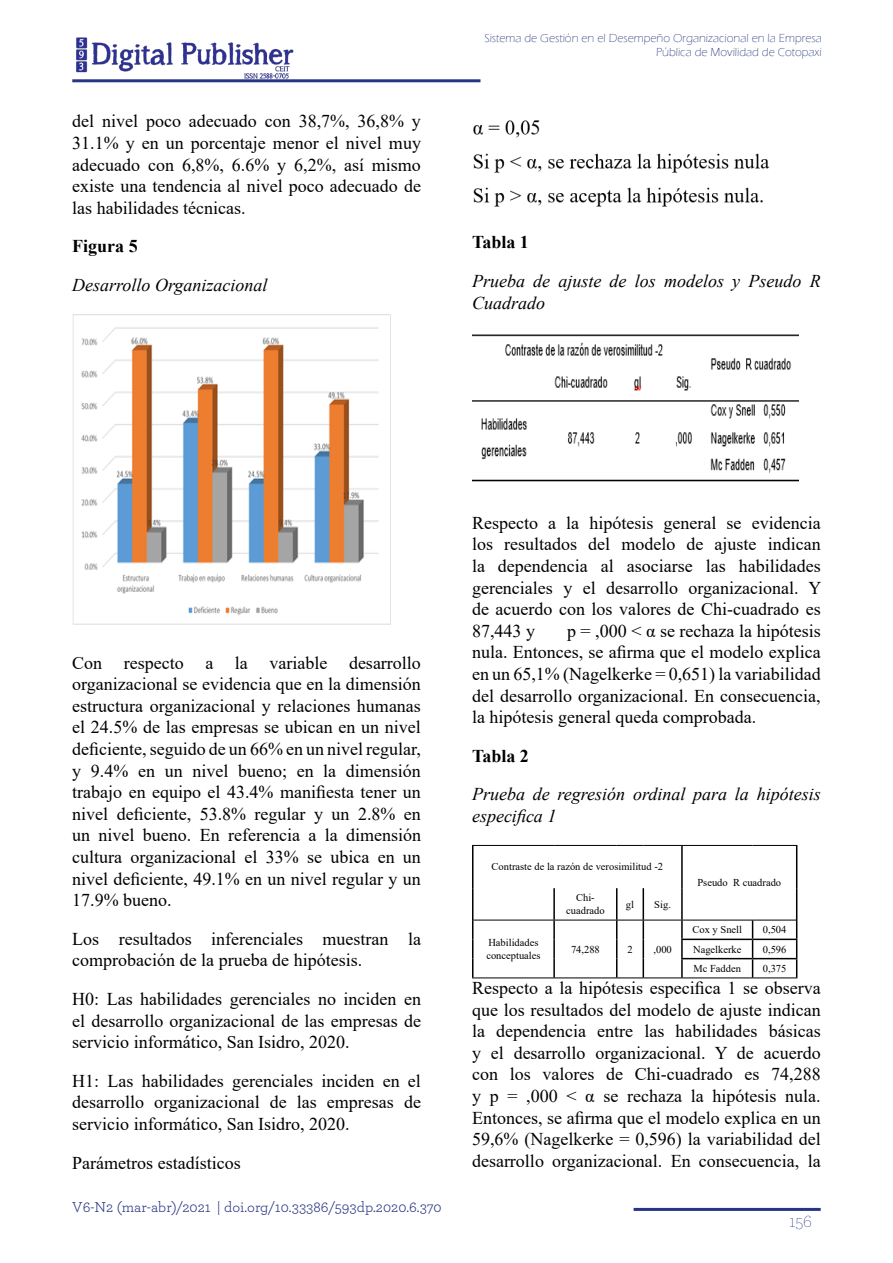
<style>
.page{position:relative;width:893px;height:1263px;background:#fff}
.page>*{position:absolute;margin:0;border:0;box-sizing:border-box;transform-origin:0 0}
.t1{font:18px/21.6px "Times New Roman";color:#000;text-align:justify}
.t2{font:italic 18px/21.6px "Times New Roman";color:#000}
.t3{font:700 18px "Times New Roman";color:#000}
.t4{font:200 18px "Archer";color:#283583}
.t5{font:15px "Archer";color:#283583}
.t6{font:300 12px/14.4px "Eras ITC";color:#24387b;text-align:right}
.t7{font:10.5px/12.6px "Times New Roman";color:#000;text-align:center}
</style>
<div class="page">
<hr style="left:72px;top:79px;width:408px;height:3px;background:#283583">
<img style="left:76px;top:37px;width:218px;height:42px">
<hr style="left:634px;top:1208px;width:187px;height:3px;background:#283583">
<img style="left:73px;top:314px;width:318px;height:311px">
<img style="left:473px;top:120px;width:297px;height:87px">
<img style="left:472px;top:334px;width:327px;height:148px">
<hr style="left:472px;top:845px;width:82px;height:1px;background:#000">
<hr style="left:554px;top:845px;width:63px;height:1px;background:#000">
<svg style="left:617px;top:845px;width:26px;height:1px"></svg>
<hr style="left:643px;top:845px;width:39px;height:1px;background:#000">
<hr style="left:472px;top:977px;width:82px;height:1px;background:#000">
<hr style="left:682px;top:977px;width:71px;height:1px;background:#000">
<hr style="left:753px;top:977px;width:44px;height:1px;background:#000">
<hr style="left:472px;top:846px;width:1px;height:42px;background:#000">
<hr style="left:681px;top:846px;width:2px;height:42px;background:#000">
<hr style="left:796px;top:846px;width:1px;height:42px;background:#000">
<hr style="left:472px;top:888px;width:1px;height:32px;background:#000">
<hr style="left:796px;top:888px;width:1px;height:32px;background:#000">
<hr style="left:681px;top:938px;width:72px;height:2px;background:#000">
<hr style="left:753px;top:938px;width:44px;height:2px;background:#000">
<svg style="left:472px;top:920px;width:1px;height:57px"></svg>
<hr style="left:681px;top:958px;width:72px;height:1px;background:#000">
<hr style="left:753px;top:958px;width:44px;height:1px;background:#000">
<svg style="left:752px;top:921px;width:1px;height:56px"></svg>
<svg style="left:796px;top:920px;width:1px;height:57px"></svg>
<hr style="left:682px;top:845px;width:71px;height:1px;background:#000">
<hr style="left:753px;top:845px;width:44px;height:1px;background:#000">
<svg style="left:553px;top:888px;width:130px;height:90px"></svg>
<hr style="left:643px;top:920px;width:39px;height:1px;background:#000">
<hr style="left:473px;top:920px;width:81px;height:1px;background:#000">
<hr style="left:682px;top:920px;width:71px;height:1px;background:#000">
<hr style="left:753px;top:920px;width:43px;height:1px;background:#000">
<p class="t1" style="left:72px;top:110px;width:350px">del nivel poco adecuado con 38,7%, 36,8% y 31.1% y en un porcentaje menor el nivel muy adecuado con 6,8%, 6.6% y 6,2%, así mismo existe una tendencia al nivel poco adecuado de las habilidades técnicas.</p>
<p class="t3" style="left:72px;top:233px;width:67px">Figura 5</p>
<p class="t2" style="left:72px;top:274px;width:197px">Desarrollo Organizacional</p>
<p class="t6" style="left:484px;top:31px;width:339px">Sistema de Gestión en el Desempeño Organizacional en la Empresa<br>Pública de Movilidad de Cotopaxi</p>
<p class="t3" style="left:472px;top:229px;width:58px">Tabla 1</p>
<p class="t2" style="left:472px;top:270px;width:350px">Prueba de ajuste de los modelos y Pseudo R<br>Cuadrado</p>
<p class="t1" style="left:72px;top:651px;width:350px">Con respecto a la variable desarrollo organizacional se evidencia que en la dimensión estructura organizacional y relaciones humanas el 24.5% de las empresas se ubican en un nivel deficiente, seguido de un 66% en un nivel regular, y 9.4% en un nivel bueno; en la dimensión trabajo en equipo el 43.4% manifiesta tener un nivel deficiente, 53.8% regular y un 2.8% en un nivel bueno. En referencia a la dimensión cultura organizacional el 33% se ubica en un nivel deficiente, 49.1% en un nivel regular y un 17.9% bueno.</p>
<p class="t1" style="left:72px;top:927px;width:350px">Los resultados inferenciales muestran la comprobación de la prueba de hipótesis.</p>
<p class="t1" style="left:72px;top:988px;width:350px">H0: Las habilidades gerenciales no inciden en el desarrollo organizacional de las empresas de servicio informático, San Isidro, 2020.</p>
<p class="t1" style="left:72px;top:1069px;width:350px">H1: Las habilidades gerenciales inciden en el desarrollo organizacional de las empresas de servicio informático, San Isidro, 2020.</p>
<p class="t1" style="left:72px;top:1151px;width:170px">Parámetros estadísticos</p>
<p class="t5" style="left:72px;top:1196px;width:371px">V6-N2 (mar-abr)/2021 | doi.org/10.33386/593dp.2020.6.370</p>
<p class="t1" style="left:472px;top:511px;width:351px">Respecto a la hipótesis general se evidencia los resultados del modelo de ajuste indican la dependencia al asociarse las habilidades gerenciales y el desarrollo organizacional. Y de acuerdo con los valores de Chi-cuadrado es 87,443 y</p>
<p class="t1" style="left:472px;top:619px;width:350px;text-indent:95px">p = ,000 &lt; α se rechaza la hipótesis nula. Entonces, se afirma que el modelo explica en un 65,1% (Nagelkerke = 0,651) la variabilidad del desarrollo organizacional. En consecuencia, la hipótesis general queda comprobada.</p>
<p class="t3" style="left:472px;top:743px;width:58px">Tabla 2</p>
<p class="t2" style="left:472px;top:783px;width:350px">Prueba de regresión ordinal para la hipótesis especifica 1</p>
<p class="t7" style="left:492px;top:860px;width:173px">Contraste de la razón de verosimilitud -2</p>
<p class="t7" style="left:697px;top:876px;width:85px">Pseudo R cuadrado</p>
<p class="t7" style="left:566px;top:891px;width:40px">Chi&shy;cuadrado</p>
<p class="t7" style="left:626px;top:898px;width:10px">gl</p>
<p class="t7" style="left:654px;top:898px;width:18px">Sig.</p>
<p class="t7" style="left:486px;top:936px;width:56px;text-align:left">Habilidades conceptuales</p>
<p class="t7" style="left:571px;top:942px;width:30px">74,288</p>
<p class="t7" style="left:627px;top:942px;width:7px">2</p>
<p class="t7" style="left:653px;top:942px;width:20px">,000</p>
<p class="t7" style="left:692px;top:923px;width:51px">Cox y Snell</p>
<p class="t7" style="left:763px;top:923px;width:25px">0,504</p>
<p class="t7" style="left:693px;top:942px;width:50px">Nagelkerke</p>
<p class="t7" style="left:763px;top:942px;width:25px">0,596</p>
<p class="t7" style="left:693px;top:962px;width:49px">Mc Fadden</p>
<p class="t7" style="left:763px;top:962px;width:25px">0,375</p>
<p class="t1" style="left:472px;top:976px;width:350px">Respecto a la hipótesis especifica 1 se observa que los resultados del modelo de ajuste indican la dependencia entre las habilidades básicas y el desarrollo organizacional. Y de acuerdo con los valores de Chi-cuadrado es 74,288 y p = ,000 &lt; α se rechaza la hipótesis nula.<br>Entonces, se afirma que el modelo explica en un 59,6% (Nagelkerke = 0,596) la variabilidad del desarrollo organizacional. En consecuencia, la</p>
<p class="t4" style="left:789px;top:1209px;width:24px">156</p>
</div>
